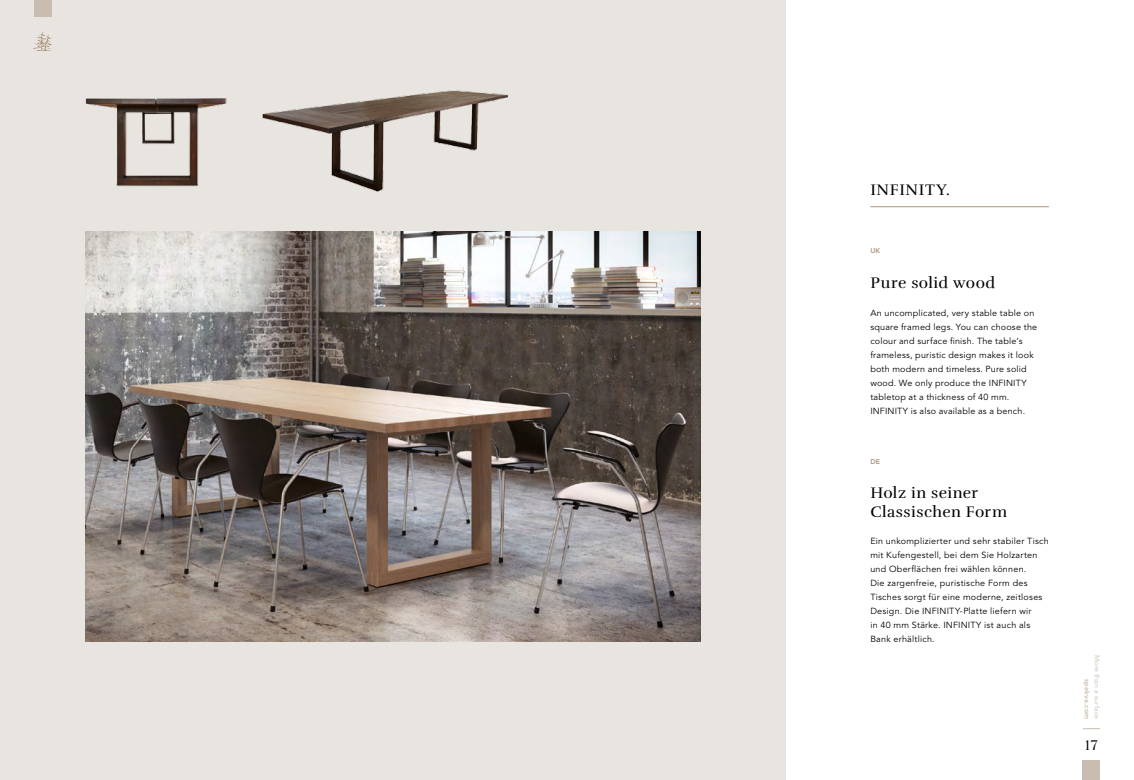
<style>
.page{position:relative;width:1134px;height:780px;background:#fff}
.page>*{position:absolute;margin:0;border:0;box-sizing:border-box;transform-origin:0 0}
.t1{font:15.7px/19px "Rufina";letter-spacing:.03em;color:#000}
.t2{font:13.7px "Butler";color:#000}
.t3{font:8.8px/14px "Avenir LT Std";letter-spacing:.025em;color:#000}
.t4{font:6.9px "Avenir LT Std";letter-spacing:.025em;color:#c8bdb0}
.t5{font:800 6.9px "Avenir LT Std";letter-spacing:.03em;color:#c8bdb0}
.t6{font:800 6.9px "Avenir LT Std";color:#a99479}
</style>
<div class="page">
<div style="left:0;top:0;width:785px;height:780px;background:#e8e4df"></div>
<img style="left:85px;top:98px;width:142px;height:89px">
<img style="left:262px;top:90px;width:246px;height:102px">
<img style="left:85px;top:232px;width:615px;height:409px">
<div style="left:1083px;top:760px;width:17px;height:20px;background:#c8bdb0"></div>
<svg style="left:1083px;top:728px;width:17px;height:1px"></svg>
<div style="left:34px;top:0;width:17px;height:17px;background:#c8bdb0"></div>
<svg style="left:33px;top:31px;width:19px;height:20px"></svg>
<hr style="left:870px;top:206px;width:179px;height:1px;background:#a99479">
<h1 class="t1" style="left:870px;top:181px;width:81px">INFINITY.</h1>
<p class="t6" style="left:870px;top:247px;width:12px">UK</p>
<h1 class="t1" style="left:870px;top:273px;width:126px">Pure solid wood</h1>
<p class="t3" style="left:870px;top:306px;width:168px">An uncomplicated, very stable table on square framed legs. You can choose the colour and surface finish. The table‘s frameless, puristic design makes it look both modern and timeless. Pure solid wood. We only produce the INFINITY tabletop at a thickness of 40 mm.<br>INFINITY is also available as a bench.</p>
<p class="t6" style="left:870px;top:457px;width:11px">DE</p>
<h1 class="t1" style="left:870px;top:483px;width:138px">Holz in seiner<br>Classischen Form</h1>
<p class="t3" style="left:870px;top:534px;width:180px">Ein unkomplizierter und sehr stabiler Tisch mit Kufengestell, bei dem Sie Holzarten und Oberflächen frei wählen können.<br>Die zargenfreie, puristische Form des Tisches sorgt für eine moderne, zeitloses Design. Die INFINITY-Platte liefern wir<br>in 40 mm Stärke. INFINITY ist auch als Bank erhältlich.</p>
<p class="t4" style="left:1101px;top:655px;width:66px;rotate:90deg">More than a surface</p>
<p class="t5" style="left:1091px;top:679px;width:42px;rotate:90deg">spekva.com</p>
<h2 class="t2" style="left:1085px;top:736px;width:15px">17</h2>
</div>
